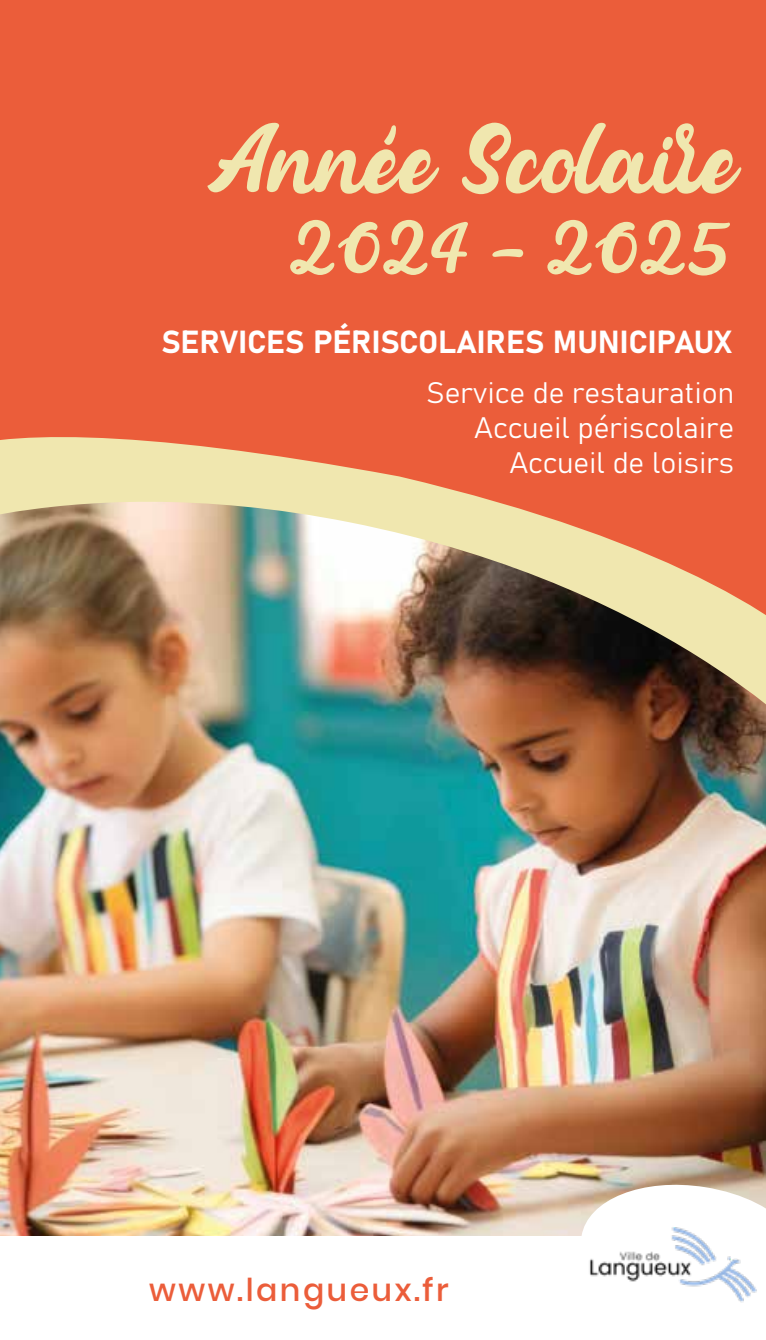
<style>
.page{position:relative;width:766px;height:1340px;background:#fff}
.page>*{position:absolute;margin:0;border:0;box-sizing:border-box;transform-origin:0 0}
.t1{font:85.5px "Sweet Chili";color:#f0e7af}
.t2{font:63px "Sweet Chili";color:#f0e7af}
.t3{font:31.5px "Bahnschrift";color:#fff}
.t4{font:500 31.5px "Poppins";letter-spacing:.08em;color:#eb5d3a}
.t5{font:29.25px/35.1px "Bahnschrift";color:#fff;text-align:right}
</style>
<div class="page">
<img style="left:0;top:809px;width:765px;height:417px">
<div style="left:0;top:0;width:765px;height:374px;background:#eb5d3a"></div>
<img style="left:0;top:374px;width:765px;height:435px">
<img style="left:0;top:1226px;width:575px;height:10px">
<svg style="left:575px;top:1177px;width:190px;height:59px"></svg>
<img style="left:587px;top:1211px;width:170px;height:92px">
<h1 class="t1" style="left:203px;top:96px;width:530px">Année Scolaire</h1>
<h2 class="t2" style="left:288px;top:202px;width:445px">2024 - 2025</h2>
<p class="t3" style="left:161px;top:318px;width:572px">SERVICES PÉRISCOLAIRES MUNICIPAUX</p>
<p class="t5" style="left:426px;top:373px;width:309px">Service de restauration<br>Accueil périscolaire<br>Accueil de loisirs</p>
<p class="t4" style="left:149px;top:1272px;width:301px">www.langueux.fr</p>
</div>
